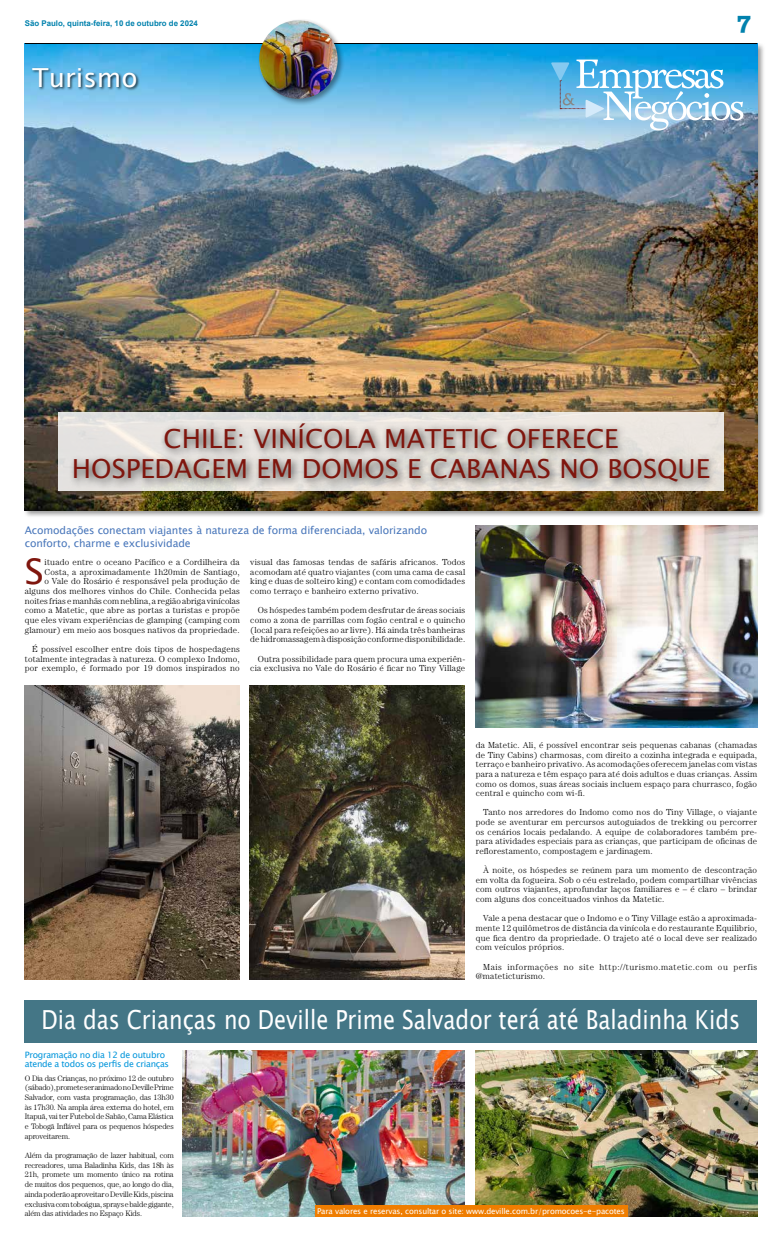
<style>
.page{position:relative;width:782px;height:1241px;background:#fff}
.page>*{position:absolute;margin:0;border:0;box-sizing:border-box;transform-origin:0 0}
.t1{font:35.35px "Lucida Sans Unicode";color:#7f160e}
.t2{font:26.25px/30.6px "Lucida Sans Unicode";color:#7f160e;text-align:center}
.t3{font:26.25px "Lucida Sans Unicode";color:#fff;scale:.83 1}
.t4{font:26.25px "Lucida Sans Unicode";color:#fff}
.t5{font:700 26.25px "Adelle";color:#0081ad}
.t6{font:10.5px/13.1px "Lucida Sans Unicode";letter-spacing:-.01em;color:#4876ba}
.t7{font:300 8.75px/9.6px "Century Std";letter-spacing:.02em;color:#000;text-align:justify}
.t8{font:300 8.75px/9.6px "Century Std";letter-spacing:.055em;color:#000}
.t9{font:8.75px/9.6px "Lucida Sans Unicode";letter-spacing:-.03em;color:#0095db}
.t10{font:300 7.88px/9.7px "Century Std";letter-spacing:-.02em;color:#000;text-align:justify}
.t11{font:7.88px "Lucida Sans Unicode";letter-spacing:-.02em;color:#fff}
.t12{font:700 7.88px "Arial";color:#0081ad}
</style>
<div class="page">
<div style="left:24px;top:42px;width:741px;height:476px;background:#000;opacity:.4"></div>
<img style="left:25px;top:44px;width:731px;height:466px">
<hr style="left:25px;top:43px;width:731px;height:1px;background:#000">
<svg style="left:551px;top:60px;width:192px;height:70px;background:#7ec0e4"></svg>
<div style="left:257px;top:18px;width:87px;height:88px;background:#000;opacity:.4"></div>
<img style="left:259px;top:20px;width:78px;height:79px;border-radius:39px">
<div style="left:32px;top:67px;width:108px;height:24px;background:#000;opacity:.75"></div>
<img style="left:475px;top:525px;width:281px;height:202px">
<img style="left:25px;top:685px;width:215px;height:293px">
<img style="left:249px;top:685px;width:215px;height:293px">
<div style="left:58px;top:412px;width:665px;height:78px;background:#e3e2e0"></div>
<div style="left:69px;top:418px;width:650px;height:74px;background:#000;opacity:.75"></div>
<img style="left:475px;top:1050px;width:281px;height:165px">
<img style="left:183px;top:1050px;width:281px;height:165px">
<div style="left:25px;top:1000px;width:731px;height:42px;background:#447686"></div>
<div style="left:314px;top:1204px;width:313px;height:11px;background:#ef7d00"></div>
<p class="t12" style="left:25px;top:17px;width:174px">São Paulo, quinta-feira, 10 de outubro de 2024</p>
<h2 class="t5" style="left:736px;top:5px;width:15px">7</h2>
<h2 class="t4" style="left:32px;top:57px;width:107px">Turismo</h2>
<h2 class="t2" style="left:72px;top:423px;width:639px">CHILE: VINÍCOLA MATETIC OFERECE<br>HOSPEDAGEM EM DOMOS E CABANAS NO BOSQUE</h2>
<p class="t6" style="left:25px;top:523px;width:403px">Acomodações conectam viajantes à natureza de forma diferenciada, valorizando conforto, charme e exclusividade</p>
<h1 class="t1" style="left:25px;top:544px;width:21px">S</h1>
<p class="t7" style="left:25px;top:557px;width:216px;text-align:right">ituado entre o oceano Pacífico e a Cordilheira da Costa, a aproximadamente 1h20min de Santiago,<br>o Vale do Rosário é responsável pela produção de alguns dos melhores vinhos do Chile. Conhecida pelas noites frias e manhãs com neblina, a região abriga vinícolas como a Matetic, que abre as portas a turistas e propõe que eles vivam experiências de glamping (camping com glamour) em meio aos bosques nativos da propriedade.</p>
<p class="t7" style="left:25px;top:644px;width:216px;text-indent:7px">É possível escolher entre dois tipos de hospedagens totalmente integradas à natureza. O complexo Indomo, por exemplo, é formado por 19 domos inspirados no</p>
<p class="t7" style="left:250px;top:557px;width:216px">visual das famosas tendas de safáris africanos. Todos acomodam até quatro viajantes (com uma cama de casal king e duas de solteiro king) e contam com comodidades como terraço e banheiro externo privativo.</p>
<p class="t7" style="left:250px;top:605px;width:216px;text-indent:7px">Os hóspedes também podem desfrutar de áreas sociais como a zona de parrillas com fogão central e o quincho (local para refeições ao ar livre). Há ainda três banheiras de hidromassagem à disposição conforme disponibilidade.</p>
<p class="t7" style="left:250px;top:653px;width:216px;text-align:right">Outra possibilidade para quem procura uma experiên&shy;cia exclusiva no Vale do Rosário é ficar no Tiny Village</p>
<p class="t7" style="left:475px;top:740px;width:283px">da Matetic. Ali, é possível encontrar seis pequenas cabanas (chamadas de Tiny Cabins) charmosas, com direito a cozinha integrada e equipada, terraço e banheiro privativo. As acomodações oferecem janelas com vistas para a natureza e têm espaço para até dois adultos e duas crianças. Assim como os domos, suas áreas sociais incluem espaço para churrasco, fogão central e quincho com wi-fi.</p>
<p class="t7" style="left:475px;top:807px;width:283px;text-indent:7px">Tanto nos arredores do Indomo como nos do Tiny Village, o viajante pode se aventurar em percursos autoguiados de trekking ou percorrer os cenários locais pedalando. A equipe de colaboradores também pre&shy;para atividades especiais para as crianças, que participam de oficinas de reflorestamento, compostagem e jardinagem.</p>
<p class="t7" style="left:475px;top:865px;width:283px;text-indent:7px">À noite, os hóspedes se reúnem para um momento de descontração em volta da fogueira. Sob o céu estrelado, podem compartilhar vivências com outros viajantes, aprofundar laços familiares e – é claro – brindar com alguns dos conceituados vinhos da Matetic.</p>
<p class="t7" style="left:475px;top:913px;width:283px;text-indent:7px">Vale a pena destacar que o Indomo e o Tiny Village estão a aproximada&shy;mente 12 quilômetros de distância da vinícola e do restaurante Equilibrio, que fica dentro da propriedade. O trajeto até o local deve ser realizado com veículos próprios.</p>
<p class="t8" style="left:475px;top:961px;width:283px;text-indent:7px">Mais informações no site http://turismo.matetic.com ou perfis @mateticturismo.</p>
<h2 class="t3" style="left:42px;top:998px;width:843px">Dia das Crianças no Deville Prime Salvador terá até Baladinha Kids</h2>
<p class="t9" style="left:25px;top:1049px;width:146px">Programação no dia 12 de outubro atende a todos os perfis de crianças</p>
<p class="t10" style="left:25px;top:1072px;width:150px">O Dia das Crianças, no próximo 12 de outubro (sábado), promete ser animado no Deville Prime Salvador, com vasta programação, das 13h30 às 17h30. Na ampla área externa do hotel, em Itapuã, vai ter Futebol de Sabão, Cama Elástica e Tobogã Inflável para os pequenos hóspedes aproveitarem.</p>
<p class="t10" style="left:25px;top:1150px;width:150px">Além da programação de lazer habitual, com recreadores, uma Baladinha Kids, das 18h às 21h, promete um momento único na rotina de muitos dos pequenos, que, ao longo do dia, ainda poderão aproveitar o Deville Kids, piscina exclusiva com toboágua, sprays e balde gigante, além das atividades no Espaço Kids.</p>
<p class="t11" style="left:317px;top:1204px;width:309px">Para valores e reservas, consultar o site: www.deville.com.br/promocoes-e-pacotes</p>
</div>
